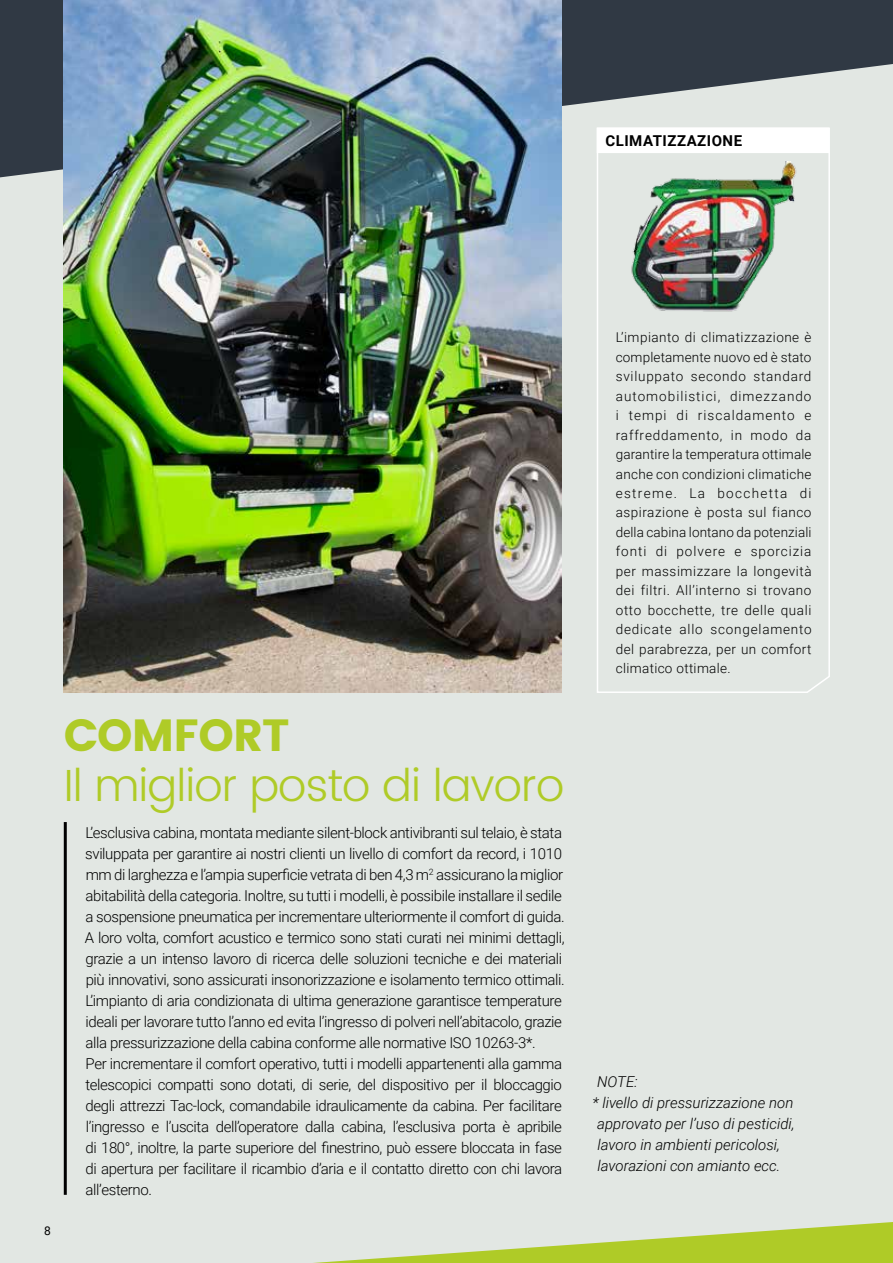
<style>
.page{position:relative;width:893px;height:1263px;background:#e2e7e3}
.page>*{position:absolute;margin:0;border:0;box-sizing:border-box;transform-origin:0 0}
.t1{font:300 45px "Poppins";letter-spacing:-.02em;color:#afcb27}
.t2{font:45px "Poppins";letter-spacing:-.02em;color:#afcb27}
.t3{font:300 15px/21px "Roboto";letter-spacing:-.025em;color:#000}
.t4{font:italic 300 15px "Roboto";color:#000}
.t5{font:700 15px "Roboto";letter-spacing:.035em;color:#000}
.t6{font:300 13.5px/19.5px "Roboto";letter-spacing:.03em;color:#000;text-align:justify}
.t7{font:12px "Roboto";color:#000}
</style>
<div class="page">
<svg style="left:313px;top:1222px;width:580px;height:41px"></svg>
<svg style="left:597px;top:177px;width:233px;height:516px"></svg>
<img style="left:623px;top:177px;width:181px;height:138px">
<svg style="left:0;top:0;width:893px;height:177px;fill:#303944"></svg>
<img style="left:64px;top:0;width:497px;height:692px">
<hr style="left:64px;top:822px;width:3px;height:373px;background:#000">
<p class="t5" style="left:605px;top:130px;width:138px">CLIMATIZZAZIONE</p>
<p class="t7" style="left:44px;top:1222px;width:8px">8</p>
<h1 class="t2" style="left:64px;top:709px;width:227px">COMFORT</h1>
<h1 class="t1" style="left:64px;top:753px;width:502px">Il miglior posto di lavoro</h1>
<p class="t3" style="left:85px;top:821px;width:482px">L’esclusiva cabina, montata mediante silent-block antivibranti sul telaio, è stata sviluppata per garantire ai nostri clienti un livello di comfort da record, i 1010 mm di larghezza e l’ampia superficie vetrata di ben 4,3 m<sup>2</sup> assicurano la miglior abitabilità della categoria. Inoltre, su tutti i modelli, è possibile installare il sedile a sospensione pneumatica per incrementare ulteriormente il comfort di guida.<br>A loro volta, comfort acustico e termico sono stati curati nei minimi dettagli, grazie a un intenso lavoro di ricerca delle soluzioni tecniche e dei materiali più innovativi, sono assicurati insonorizzazione e isolamento termico ottimali.<br>L’impianto di aria condizionata di ultima generazione garantisce temperature ideali per lavorare tutto l’anno ed evita l’ingresso di polveri nell’abitacolo, grazie alla pressurizzazione della cabina conforme alle normative ISO 10263-3*.<br>Per incrementare il comfort operativo, tutti i modelli appartenenti alla gamma telescopici compatti sono dotati, di serie, del dispositivo per il bloccaggio degli attrezzi Tac-lock, comandabile idraulicamente da cabina. Per facilitare l’ingresso e l’uscita dell’operatore dalla cabina, l’esclusiva porta è apribile di 180°, inoltre, la parte superiore del finestrino, può essere bloccata in fase di apertura per facilitare il ricambio d’aria e il contatto diretto con chi lavora all’esterno.</p>
<p class="t6" style="left:616px;top:327px;width:197px">L’impianto di climatizzazione è completamente nuovo ed è stato sviluppato secondo standard automobilistici, dimezzando i tempi di riscaldamento e raffreddamento, in modo da garantire la temperatura ottimale anche con condizioni climatiche estreme. La bocchetta di aspirazione è posta sul fianco della cabina lontano da potenziali fonti di polvere e sporcizia per massimizzare la longevità dei filtri. All’interno si trovano otto bocchette, tre delle quali dedicate allo scongelamento del parabrezza, per un comfort climatico ottimale.</p>
<p class="t4" style="left:597px;top:1071px;width:42px">NOTE:</p>
<p class="t4" style="left:592px;top:1092px;width:202px">* livello di pressurizzazione non</p>
<p class="t4" style="left:597px;top:1113px;width:199px">approvato per l’uso di pesticidi,</p>
<p class="t4" style="left:597px;top:1134px;width:184px">lavoro in ambienti pericolosi,</p>
<p class="t4" style="left:597px;top:1155px;width:184px">lavorazioni con amianto ecc.</p>
</div>
